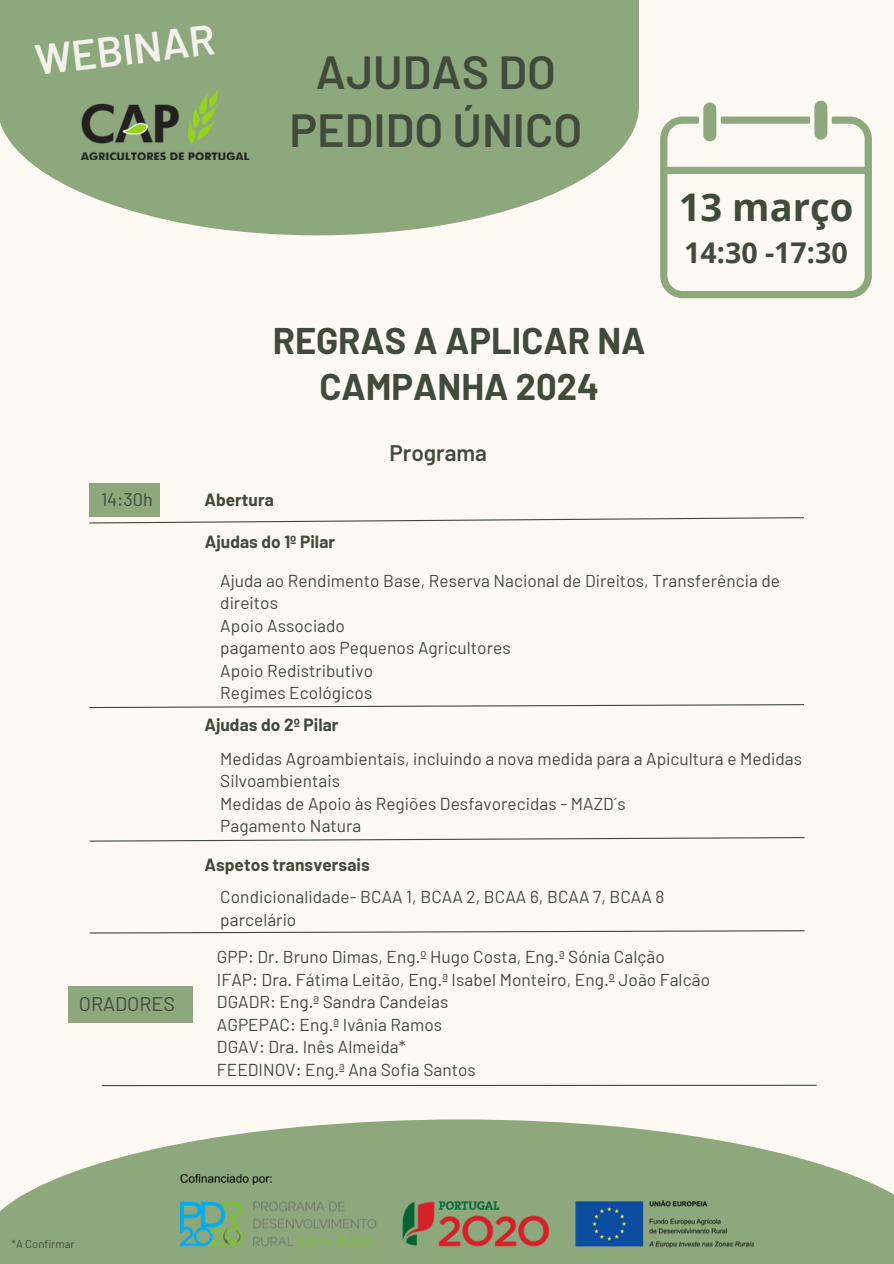
<style>
.page{position:relative;width:894px;height:1264px;background:#fff}
.page>*{position:absolute;margin:0;border:0;box-sizing:border-box;transform-origin:0 0}
.t1{font:600 46.5px/57.3px "Barlow";color:#414b3b;text-align:center}
.t2{font:600 42.3px "Barlow";color:#f2f1ec}
.t3{font:700 38.1px "Open Sans";color:#414b3b}
.t4{font:700 36.3px/46.2px "Barlow";color:#414b3b;text-align:center}
.t5{font:700 28.5px "Open Sans";color:#414b3b}
.t6{font:600 22.5px "Barlow";color:#414b3b}
.t7{font:19.65px "Barlow";color:#414b3b}
.t8{font:18.15px "Barlow";color:#414b3b}
.t9{font:17.25px/22.5px "Barlow";letter-spacing:.005em;color:#414b3b}
.t10{font:700 17.25px "Barlow";letter-spacing:.005em;color:#414b3b}
.t11{font:11.25px "Barlow";letter-spacing:.005em;color:#414b3b}
</style>
<div class="page">
<div style="left:0;top:0;width:893px;height:1263px;background:#fff9f3"></div>
<svg style="left:89px;top:516px;width:716px;height:8px"></svg>
<svg style="left:89px;top:704px;width:716px;height:4px"></svg>
<svg style="left:89px;top:837px;width:716px;height:5px"></svg>
<hr style="left:102px;top:1084px;width:714px;height:2px;background:#414b3b">
<svg style="left:89px;top:930px;width:716px;height:4px"></svg>
<svg style="left:0;top:1119px;width:893px;height:144px;fill:#8ca87c"></svg>
<svg style="left:0;top:0;width:638px;height:235px;background:#9ab28a"></svg>
<svg style="left:660px;top:116px;width:211px;height:182px"></svg>
<div style="left:703px;top:102px;width:13px;height:39px;background:#8ca87c;border-radius:7px"></div>
<div style="left:814px;top:101px;width:13px;height:38px;background:#8ca87c;border-radius:7px"></div>
<div style="left:90px;top:483px;width:70px;height:34px;background:#8ca87c"></div>
<div style="left:68px;top:986px;width:125px;height:36px;background:#8ca87c"></div>
<img style="left:81px;top:90px;width:168px;height:70px">
<img style="left:181px;top:1174px;width:572px;height:73px">
<p class="t2" style="left:32px;top:34px;width:182px;rotate:-7deg">WEBINAR</p>
<p class="t1" style="left:289px;top:42px;width:294px">AJUDAS DO<br>PEDIDO ÚNICO</p>
<h5 class="t4" style="left:273px;top:316px;width:374px">REGRAS A APLICAR NA<br>CAMPANHA 2024</h5>
<p class="t6" style="left:389px;top:438px;width:99px">Programa</p>
<p class="t8" style="left:101px;top:487px;width:53px">14:30h</p>
<p class="t10" style="left:204px;top:488px;width:71px">Abertura</p>
<p class="t10" style="left:205px;top:531px;width:132px">Ajudas do 1º Pilar</p>
<h6 class="t3" style="left:678px;top:181px;width:176px">13 março</h6>
<p class="t5" style="left:684px;top:232px;width:165px">14:30 -17:30</p>
<p class="t9" style="left:220px;top:568px;width:561px">Ajuda ao Rendimento Base, Reserva Nacional de Direitos, Transferência de direitos</p>
<h1 class="t9" style="left:220px;top:613px;width:126px">Apoio Associado</h1>
<p class="t9" style="left:220px;top:636px;width:292px">pagamento aos Pequenos Agricultores</p>
<h3 class="t9" style="left:220px;top:658px;width:154px">Apoio Redistributivo</h3>
<h4 class="t9" style="left:220px;top:681px;width:153px">Regimes Ecológicos</h4>
<p class="t10" style="left:204px;top:713px;width:136px">Ajudas do 2º Pilar</p>
<p class="t9" style="left:220px;top:746px;width:583px">Medidas Agroambientais, incluindo a nova medida para a Apicultura e Medidas<br>Silvoambientais</p>
<p class="t9" style="left:220px;top:791px;width:407px">Medidas de Apoio às Regiões Desfavorecidas - MAZD´s</p>
<p class="t9" style="left:220px;top:814px;width:143px">Pagamento Natura</p>
<p class="t10" style="left:204px;top:853px;width:167px">Aspetos transversais</p>
<p class="t7" style="left:79px;top:991px;width:97px">ORADORES</p>
<p class="t9" style="left:220px;top:884px;width:445px">Condicionalidade- BCAA 1, BCAA 2, BCAA 6, BCAA 7, BCAA 8</p>
<p class="t9" style="left:220px;top:907px;width:78px">parcelário</p>
<p class="t9" style="left:217px;top:944px;width:449px">GPP: Dr. Bruno Dimas, Eng.º Hugo Costa, Eng.ª Sónia Calção</p>
<p class="t9" style="left:217px;top:967px;width:494px">IFAP: Dra. Fátima Leitão, Eng.ª Isabel Monteiro, Eng.º João Falcão</p>
<p class="t9" style="left:217px;top:989px;width:233px">DGADR: Eng.ª Sandra Candeias</p>
<p class="t9" style="left:217px;top:1012px;width:227px">AGPEPAC: Eng.ª Ivânia Ramos</p>
<p class="t9" style="left:217px;top:1034px;width:190px">DGAV: Dra. Inês Almeida*</p>
<p class="t9" style="left:217px;top:1057px;width:260px">FEEDINOV: Eng.ª Ana Sofia Santos</p>
<p class="t11" style="left:12px;top:1236px;width:65px">*A Confirmar</p>
</div>
